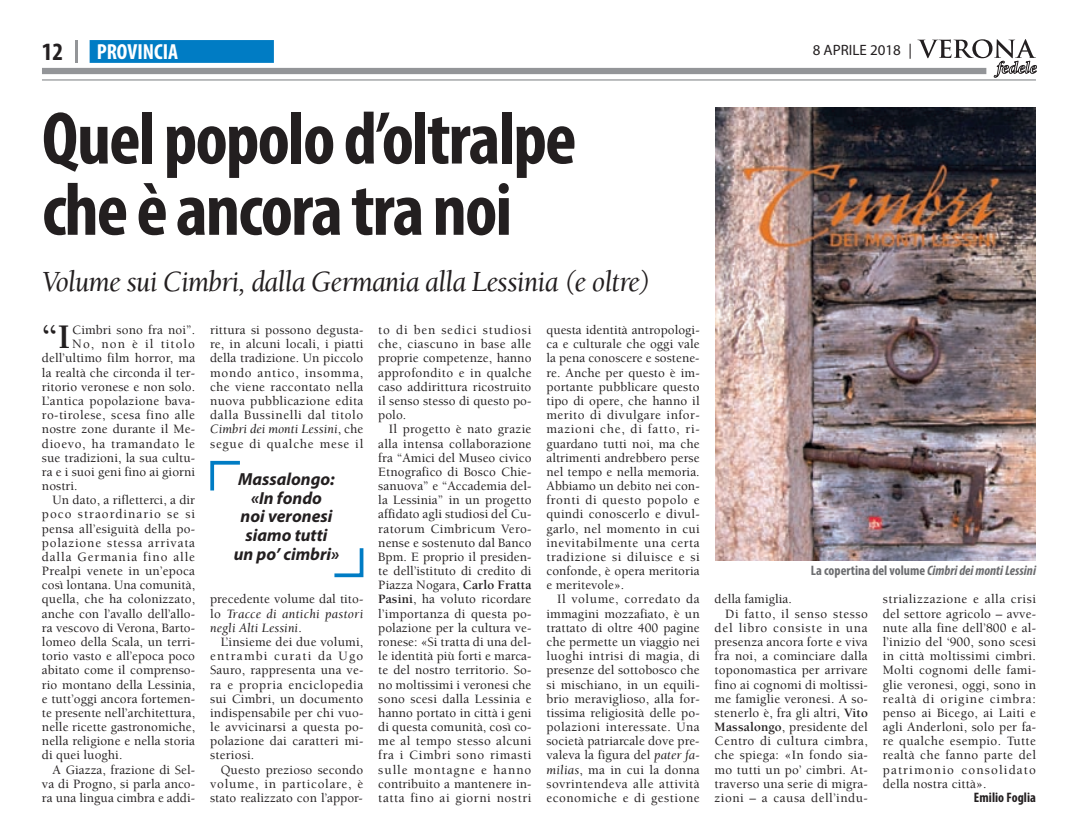
<style>
.page{position:relative;width:1079px;height:824px;background:#fff}
.page>*{position:absolute;margin:0;border:0;box-sizing:border-box;transform-origin:0 0}
.t1{font:700 condensed 75px/71.2px "Myriad Pro";letter-spacing:-.025em;color:#231f20}
.t2{font:700 35.38px "Berkeley Std";color:#231f20}
.t3{font:italic 30px "Berkeley";letter-spacing:-.025em;color:#231f20;scale:.95 1}
.t4{font:700 condensed 25px "Myriad Pro";color:#231f20}
.t5{font:700 condensed 21.88px "Myriad Pro";color:#fff}
.t6{font:italic 700 17.5px/18.8px "Myriad Pro";color:#231f20;text-align:center}
.t7{font:15px "Myriad Pro";color:#231f20}
.t8{font:italic 700 condensed 13.75px "Myriad Pro";color:#6c6d70}
.t9{font:700 condensed 13.75px "Myriad Pro";letter-spacing:.005em;color:#231f20}
.t10{font:500 13.12px/14.1px "Berkeley Std";letter-spacing:.01em;color:#231f20;text-align:justify}
.t11{font:italic 13.12px/14.1px "Berkeley Std";letter-spacing:.025em;color:#231f20;text-align:justify}
.t12{font:500 13.12px "Berkeley Std";letter-spacing:.035em;color:#231f20}
.t13{font:500 13.12px "Berkeley Std";letter-spacing:.04em;color:#231f20}
.t14{font:500 13.12px "Berkeley Std";letter-spacing:.08em;color:#231f20}
.t15{font:500 13.12px "Berkeley Std";letter-spacing:.06em;color:#231f20}
.t16{font:500 13.12px "Berkeley Std";letter-spacing:.05em;color:#231f20}
.t17{font:500 13.12px "Berkeley Std";letter-spacing:.065em;color:#231f20}
.t18{font:500 13.12px "Berkeley Std";letter-spacing:.055em;color:#231f20}
.s1{font-weight:400;font-style:italic}
.s2{font-weight:700}
.s3{font-style:normal}
.s4{font-weight:500;font-style:normal}
</style>
<div class="page">
<div style="left:42px;top:68px;width:944px;height:6px;background:#939598"></div>
<hr style="left:42px;top:79px;width:994px;height:2px;background:#939598">
<hr style="left:75px;top:40px;width:2px;height:23px;background:#939598">
<svg style="left:917px;top:39px;width:120px;height:38px"></svg>
<div style="left:90px;top:40px;width:184px;height:23px;background:#007cc4"></div>
<img style="left:715px;top:107px;width:321px;height:453px">
<svg style="left:210px;top:460px;width:30px;height:31px"></svg>
<svg style="left:334px;top:548px;width:30px;height:30px"></svg>
<h3 class="t4" style="left:42px;top:36px;width:23px">12</h3>
<h3 class="t5" style="left:97px;top:38px;width:83px">PROVINCIA</h3>
<p class="t7" style="left:813px;top:41px;width:101px">8 APRILE 2018 |</p>
<h1 class="t1" style="left:42px;top:101px;width:536px">Quel popolo d’oltralpe che è ancora tra noi</h1>
<h3 class="t3" style="left:42px;top:266px;width:642px">Volume sui Cimbri, dalla Germania alla Lessinia (e oltre)</h3>
<h2 class="t2" style="left:42px;top:318px;width:30px">“I</h2>
<p class="t10" style="left:72px;top:323px;width:124px">Cimbri sono fra noi”.</p>
<p class="t10" style="left:210px;top:323px;width:155px">rittura si possono degusta&shy;re, in alcuni locali, i piatti della tradizione. Un piccolo mondo antico, insomma, che viene raccontato nella nuova pubblicazione edita dalla Bussinelli dal titolo <span class="s1">Cimbri dei monti Lessini</span>, che segue di qualche mese il</p>
<p class="t10" style="left:378px;top:323px;width:155px">to di ben sedici studiosi che, ciascuno in base alle proprie competenze, hanno approfondito e in qualche caso addirittura ricostruito il senso stesso di questo po&shy;polo.</p>
<p class="t10" style="left:378px;top:422px;width:155px;text-indent:11px">Il progetto è nato grazie alla intensa collaborazione fra “Amici del Museo civico Etnografico di Bosco Chie&shy;sanuova” e “Accademia del&shy;la Lessinia” in un progetto affidato agli studiosi del Cu&shy;ratorum Cimbricum Vero&shy;nense e sostenuto dal Banco Bpm. E proprio il presiden&shy;te dell’istituto di credito di Piazza Nogara, <span class="s2">Carlo Fratta Pasini</span>, ha voluto ricordare l’importanza di questa po&shy;polazione per la cultura ve&shy;ronese: «Si tratta di una del&shy;le identità più forti e marca&shy;te del nostro territorio. So&shy;no moltissimi i veronesi che sono scesi dalla Lessinia e hanno portato in città i geni di questa comunità, così co&shy;me al tempo stesso alcuni fra i Cimbri sono rimasti sulle montagne e hanno contribuito a mantenere in&shy;tatta fino ai giorni nostri</p>
<p class="t10" style="left:546px;top:323px;width:155px">questa identità antropologi&shy;ca e culturale che oggi vale la pena conoscere e sostene&shy;re. Anche per questo è im&shy;portante pubblicare questo tipo di opere, che hanno il merito di divulgare infor&shy;mazioni che, di fatto, ri&shy;guardano tutti noi, ma che altrimenti andrebbero perse nel tempo e nella memoria.<br>Abbiamo un debito nei con&shy;fronti di questo popolo e quindi conoscerlo e divul&shy;garlo, nel momento in cui inevitabilmente una certa tradizione si diluisce e si confonde, è opera meritoria e meritevole».</p>
<p class="t10" style="left:546px;top:592px;width:155px;text-indent:11px">Il volume, corredato da immagini mozzafiato, è un trattato di oltre 400 pagine che permette un viaggio nei luoghi intrisi di magia, di presenze del sottobosco che si mischiano, in un equili&shy;brio meraviglioso, alla for&shy;tissima religiosità delle po&shy;polazioni interessate. Una società patriarcale dove pre&shy;valeva la figura del <span class="s1">pater fa&shy;milias</span>, ma in cui la donna sovrintendeva alle attività economiche e di gestione</p>
<p class="t10" style="left:715px;top:592px;width:79px">della famiglia.</p>
<p class="t14" style="left:72px;top:337px;width:124px">No, non è il titolo</p>
<p class="t10" style="left:42px;top:351px;width:155px">dell’ultimo film horror, ma</p>
<p class="t10" style="left:42px;top:366px;width:155px">la realtà che circonda il ter-</p>
<p class="t10" style="left:42px;top:380px;width:155px">ritorio veronese e non solo.</p>
<p class="t10" style="left:42px;top:394px;width:155px">L’antica popolazione bava-</p>
<p class="t12" style="left:42px;top:408px;width:155px">ro-tirolese, scesa fino alle</p>
<p class="t10" style="left:42px;top:422px;width:155px">nostre zone durante il Me-</p>
<p class="t16" style="left:42px;top:436px;width:155px">dioevo, ha tramandato le</p>
<p class="t10" style="left:42px;top:451px;width:155px">sue tradizioni, la sua cultu-</p>
<p class="t10" style="left:42px;top:465px;width:155px">ra e i suoi geni fino ai giorni</p>
<p class="t10" style="left:42px;top:479px;width:37px">nostri.</p>
<p class="t10" style="left:53px;top:493px;width:144px">Un dato, a rifletterci, a dir</p>
<p class="t14" style="left:42px;top:507px;width:155px">poco straordinario se si</p>
<p class="t10" style="left:42px;top:522px;width:155px">pensa all’esiguità della po-</p>
<p class="t15" style="left:42px;top:536px;width:155px">polazione stessa arrivata</p>
<p class="t17" style="left:42px;top:550px;width:155px">dalla Germania fino alle</p>
<p class="t10" style="left:42px;top:564px;width:155px">Prealpi venete in un’epoca</p>
<p class="t10" style="left:42px;top:578px;width:155px">così lontana. Una comunità,</p>
<p class="t10" style="left:42px;top:592px;width:155px">quella, che ha colonizzato,</p>
<p class="t10" style="left:42px;top:607px;width:155px">anche con l’avallo dell’allo-</p>
<p class="t10" style="left:42px;top:621px;width:155px">ra vescovo di Verona, Barto-</p>
<p class="t10" style="left:42px;top:635px;width:155px">lomeo della Scala, un terri-</p>
<p class="t10" style="left:42px;top:649px;width:155px">torio vasto e all’epoca poco</p>
<p class="t10" style="left:42px;top:663px;width:155px">abitato come il comprenso-</p>
<p class="t10" style="left:42px;top:678px;width:155px">rio montano della Lessinia,</p>
<p class="t10" style="left:42px;top:692px;width:155px">e tutt’oggi ancora fortemen-</p>
<p class="t10" style="left:42px;top:706px;width:155px">te presente nell’architettura,</p>
<p class="t10" style="left:42px;top:720px;width:155px">nelle ricette gastronomiche,</p>
<p class="t10" style="left:42px;top:734px;width:155px">nella religione e nella storia</p>
<p class="t10" style="left:42px;top:748px;width:82px">di quei luoghi.</p>
<p class="t10" style="left:53px;top:763px;width:144px">A Giazza, frazione di Sel-</p>
<p class="t10" style="left:42px;top:777px;width:155px">va di Progno, si parla anco-</p>
<p class="t10" style="left:42px;top:791px;width:155px">ra una lingua cimbra e addi-</p>
<h3 class="t6" style="left:234px;top:469px;width:107px">Massalongo: «In fondo<br>noi veronesi siamo tutti un po’ cimbri»</h3>
<p class="t8" style="left:811px;top:562px;width:227px"><span class="s3">La copertina del volume</span> Cimbri dei monti Lessini</p>
<p class="t11" style="left:210px;top:592px;width:155px"><span class="s4">precedente volume dal tito&shy;lo</span> Tracce di antichi pastori negli Alti Lessini<span class="s4">.</span></p>
<p class="t10" style="left:210px;top:635px;width:155px;text-indent:11px">L’insieme dei due volumi, entrambi curati da Ugo Sauro, rappresenta una ve&shy;ra e propria enciclopedia sui Cimbri, un documento indispensabile per chi vuo&shy;le avvicinarsi a questa po&shy;polazione dai caratteri mi&shy;steriosi.</p>
<p class="t10" style="left:210px;top:763px;width:155px;text-indent:11px">Questo prezioso secondo volume, in particolare, è stato realizzato con l’appor-</p>
<p class="t10" style="left:883px;top:592px;width:155px">strializzazione e alla crisi del settore agricolo – avve&shy;nute alla fine dell’800 e al&shy;l’inizio del ‘900, sono scesi in città moltissimi cimbri.<br>Molti cognomi delle fami&shy;glie veronesi, oggi, sono in realtà di origine cimbra: penso ai Bicego, ai Laiti e agli Anderloni, solo per fa&shy;re qualche esempio. Tutte realtà che fanno parte del patrimonio consolidato della nostra città».</p>
<p class="t9" style="left:974px;top:789px;width:64px">Emilio Foglia</p>
<p class="t13" style="left:725px;top:606px;width:144px">Di fatto, il senso stesso</p>
<p class="t18" style="left:715px;top:621px;width:155px">del libro consiste in una</p>
<p class="t10" style="left:715px;top:635px;width:155px">presenza ancora forte e viva</p>
<p class="t10" style="left:715px;top:649px;width:155px">fra noi, a cominciare dalla</p>
<p class="t10" style="left:715px;top:663px;width:155px">toponomastica per arrivare</p>
<p class="t10" style="left:715px;top:678px;width:155px">fino ai cognomi di moltissi-</p>
<p class="t10" style="left:715px;top:692px;width:155px">me famiglie veronesi. A so-</p>
<p class="t10" style="left:715px;top:706px;width:155px">stenerlo è, fra gli altri, <span class="s2">Vito</span></p>
<p class="t10" style="left:715px;top:720px;width:155px"><span class="s2">Massalongo</span>, presidente del</p>
<p class="t12" style="left:715px;top:734px;width:155px">Centro di cultura cimbra,</p>
<p class="t10" style="left:715px;top:748px;width:155px">che spiega: «In fondo sia-</p>
<p class="t10" style="left:715px;top:763px;width:155px">mo tutti un po’ cimbri. At-</p>
<p class="t10" style="left:715px;top:777px;width:155px">traverso una serie di migra-</p>
<p class="t13" style="left:715px;top:791px;width:155px">zioni – a causa dell’indu-</p>
</div>
